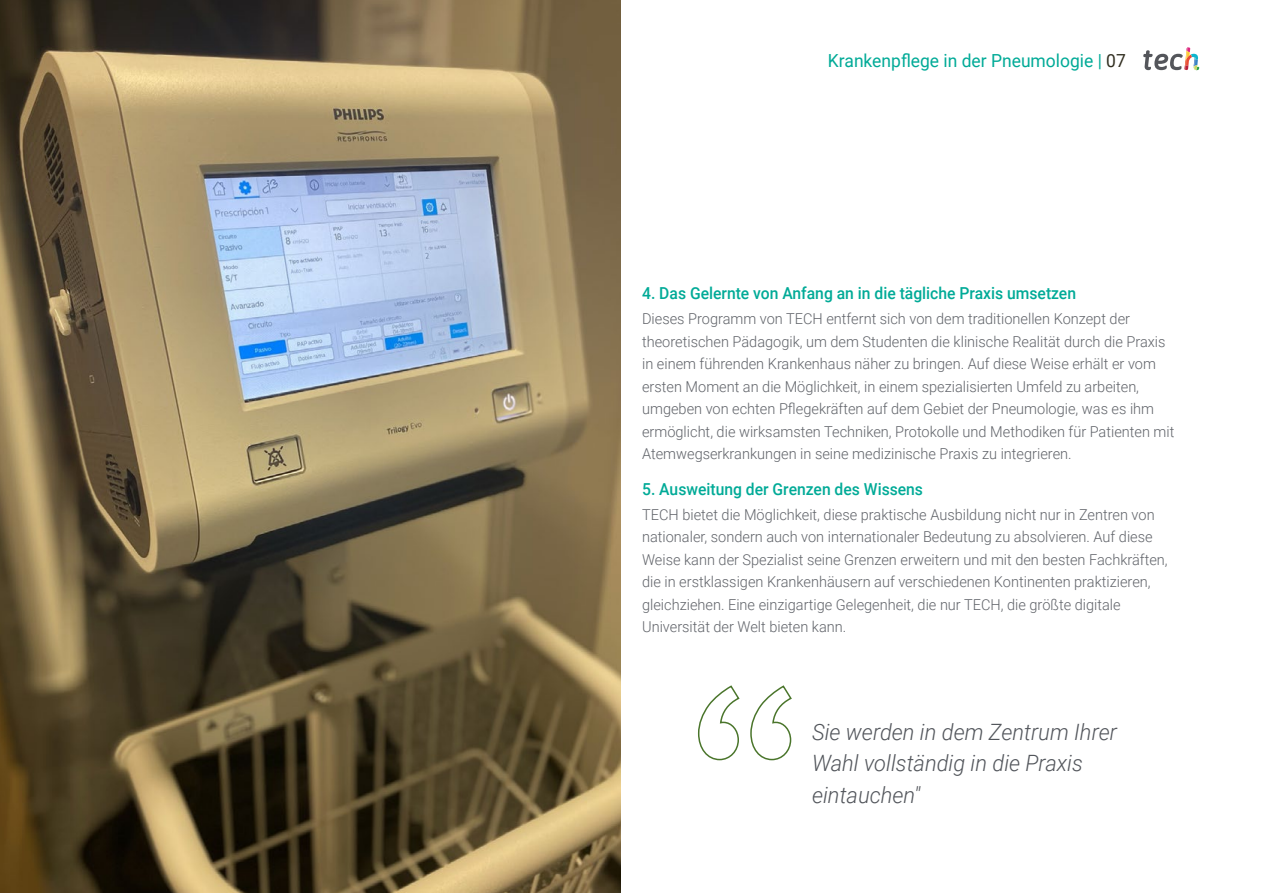
<style>
.page{position:relative;width:1263px;height:893px;background:#fff}
.page>*{position:absolute;margin:0;border:0;box-sizing:border-box;transform-origin:0 0}
.t1{font:italic 300 22.5px/31.5px "Roboto";color:#52555b}
.t2{font:18px "Roboto";color:#00aa97}
.t3{font:500 16.5px "Roboto";color:#00aa97;scale:.95 1}
.t4{font:300 15px/22.5px "Roboto";color:#61646a}
.s1{color:#312e20}
</style>
<div class="page">
<img style="left:0;top:0;width:621px;height:893px">
<svg style="left:698px;top:685px;width:94px;height:76px"></svg>
<svg style="left:1143px;top:47px;width:56px;height:24px"></svg>
<p class="t2" style="left:828px;top:48px;width:299px">Krankenpflege in der Pneumologie | <span class="s1">07</span></p>
<p class="t3" style="left:642px;top:282px;width:458px">4. Das Gelernte von Anfang an in die tägliche Praxis umsetzen</p>
<p class="t4" style="left:642px;top:307px;width:534px">Dieses Programm von TECH entfernt sich von dem traditionellen Konzept der theoretischen Pädagogik, um dem Studenten die klinische Realität durch die Praxis in einem führenden Krankenhaus näher zu bringen. Auf diese Weise erhält er vom ersten Moment an die Möglichkeit, in einem spezialisierten Umfeld zu arbeiten, umgeben von echten Pflegekräften auf dem Gebiet der Pneumologie, was es ihm ermöglicht, die wirksamsten Techniken, Protokolle und Methodiken für Patienten mit Atemwegserkrankungen in seine medizinische Praxis zu integrieren.</p>
<p class="t3" style="left:642px;top:478px;width:297px">5. Ausweitung der Grenzen des Wissens</p>
<p class="t4" style="left:642px;top:503px;width:527px">TECH bietet die Möglichkeit, diese praktische Ausbildung nicht nur in Zentren von nationaler, sondern auch von internationaler Bedeutung zu absolvieren. Auf diese Weise kann der Spezialist seine Grenzen erweitern und mit den besten Fachkräften, die in erstklassigen Krankenhäusern auf verschiedenen Kontinenten praktizieren, gleichziehen. Eine einzigartige Gelegenheit, die nur TECH, die größte digitale Universität der Welt bieten kann.</p>
<h1 class="t1" style="left:812px;top:715px;width:306px">Sie werden in dem Zentrum Ihrer<br>Wahl vollständig in die Praxis eintauchen"</h1>
</div>
